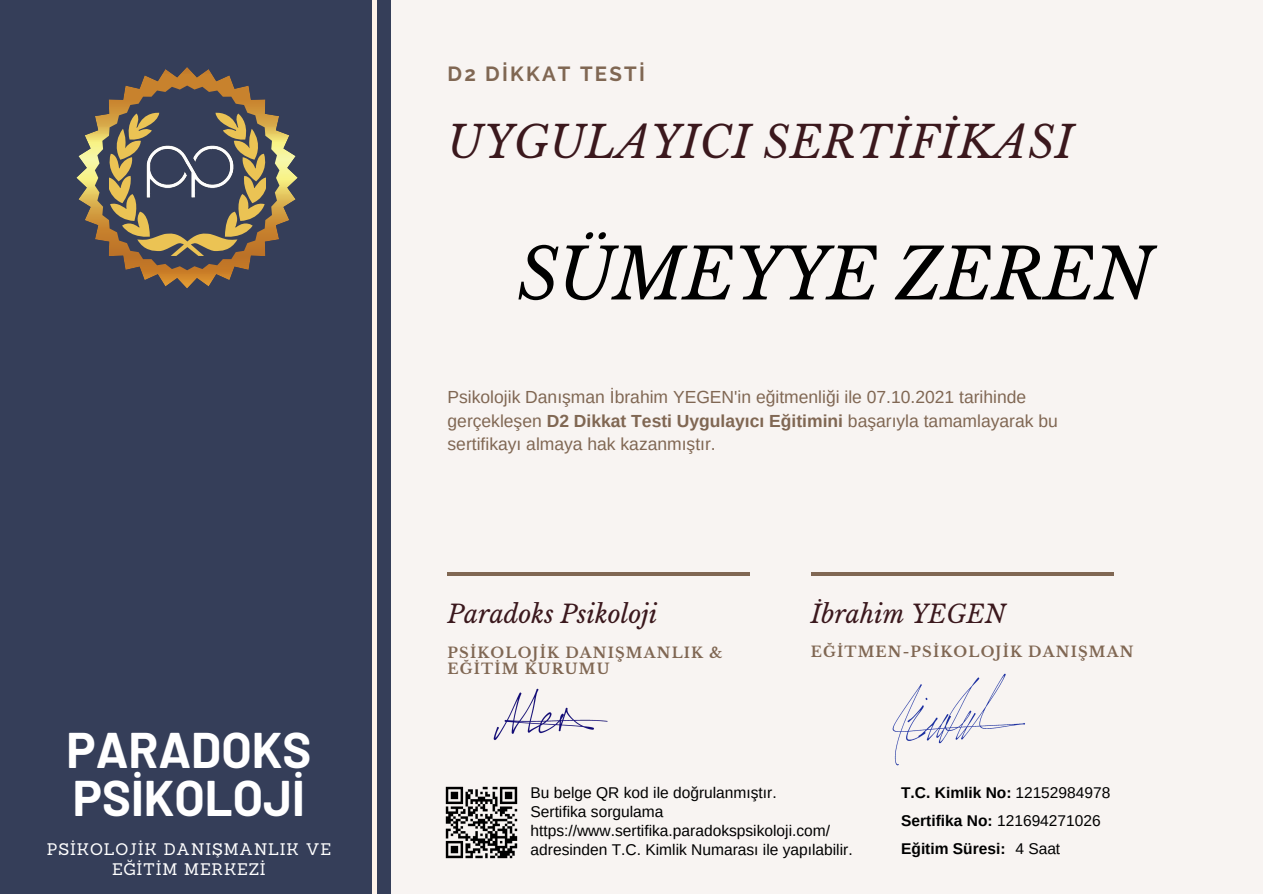
<style>
.page{position:relative;width:1263px;height:894px;background:#fff}
.page>*{position:absolute;margin:0;border:0;box-sizing:border-box;transform-origin:0 0}
.t1{font:italic 70.05px "Libre Baskerville";letter-spacing:-.02em;color:#000}
.t2{font:700 48.9px/48.3px "Barlow";color:#fff}
.t3{font:italic 43.8px "Libre Baskerville";letter-spacing:.01em;color:#3b181d}
.t4{font:italic 24.75px "Libre Baskerville";color:#3b181d}
.t5{font:700 20.4px "Raleway";letter-spacing:.11em;color:#806753}
.t6{font:17.55px/23.5px "Arimo";color:#806753}
.t7{font:16.35px/20.2px "Sanchez";letter-spacing:.05em;color:#fff;text-align:center}
.t8{font:15.6px "Arimo";color:#000}
.t9{font:700 15.6px "Arimo";color:#000}
.t10{font:700 14.55px/16.4px "Libre Baskerville";letter-spacing:.08em;color:#806753}
.s1{font-weight:700}
.s2{font-weight:400}
</style>
<div class="page">
<div style="left:0;top:0;width:1263px;height:893px;background:#f8f4f2"></div>
<div style="left:0;top:0;width:390px;height:893px;background:#353e59"></div>
<hr style="left:373px;top:0;width:4px;height:893px;background:#fef3ea">
<hr style="left:448px;top:572px;width:302px;height:3px;background:#806753">
<hr style="left:811px;top:572px;width:302px;height:3px;background:#806753">
<svg style="left:76px;top:67px;width:222px;height:221px"></svg>
<svg style="left:95px;top:86px;width:184px;height:184px"></svg>
<img style="left:134px;top:128px;width:106px;height:87px">
<img style="left:445px;top:786px;width:73px;height:73px">
<img style="left:493px;top:688px;width:115px;height:52px">
<img style="left:892px;top:673px;width:133px;height:93px">
<p class="t2" style="left:66px;top:724px;width:246px">PARADOKS<br>PSİKOLOJİ</p>
<p class="t7" style="left:47px;top:838px;width:286px">PSİKOLOJİK DANIŞMANLIK VE<br>EĞİTİM MERKEZİ</p>
<p class="t5" style="left:448px;top:62px;width:199px">D2 DİKKAT TESTİ</p>
<p class="t3" style="left:448px;top:116px;width:627px">UYGULAYICI SERTİFİKASI</p>
<p class="t1" style="left:517px;top:231px;width:637px">SÜMEYYE ZEREN</p>
<p class="t6" style="left:448px;top:385px;width:612px">Psikolojik Danışman İbrahim YEGEN'in eğitmenliği ile 07.10.2021 tarihinde gerçekleşen <span class="s1">D2 Dikkat Testi Uygulayıcı Eğitimini</span> başarıyla tamamlayarak bu sertifikayı almaya hak kazanmıştır.</p>
<p class="t4" style="left:448px;top:598px;width:211px">Paradoks Psikoloji</p>
<p class="t10" style="left:448px;top:644px;width:276px">PSİKOLOJİK DANIŞMANLIK &amp;<br>EĞİTİM KURUMU</p>
<p class="t4" style="left:811px;top:598px;width:197px">İbrahim YEGEN</p>
<p class="t10" style="left:811px;top:644px;width:324px">EĞİTMEN-PSİKOLOJİK DANIŞMAN</p>
<p class="t8" style="left:531px;top:783px;width:248px">Bu belge QR kod ile doğrulanmıştır.</p>
<p class="t8" style="left:530px;top:802px;width:135px">Sertifika sorgulama</p>
<p class="t8" style="left:530px;top:822px;width:301px">https://www.sertifika.paradokspsikoloji.com/</p>
<p class="t8" style="left:531px;top:840px;width:324px">adresinden T.C. Kimlik Numarası ile yapılabilir.</p>
<p class="t9" style="left:901px;top:784px;width:211px">T.C. Kimlik No: <span class="s2">12152984978</span></p>
<p class="t9" style="left:901px;top:812px;width:201px">Sertifika No: <span class="s2">121694271026</span></p>
<p class="t9" style="left:901px;top:839px;width:106px">Eğitim Süresi:</p>
<p class="t8" style="left:1015px;top:839px;width:46px">4 Saat</p>
</div>
